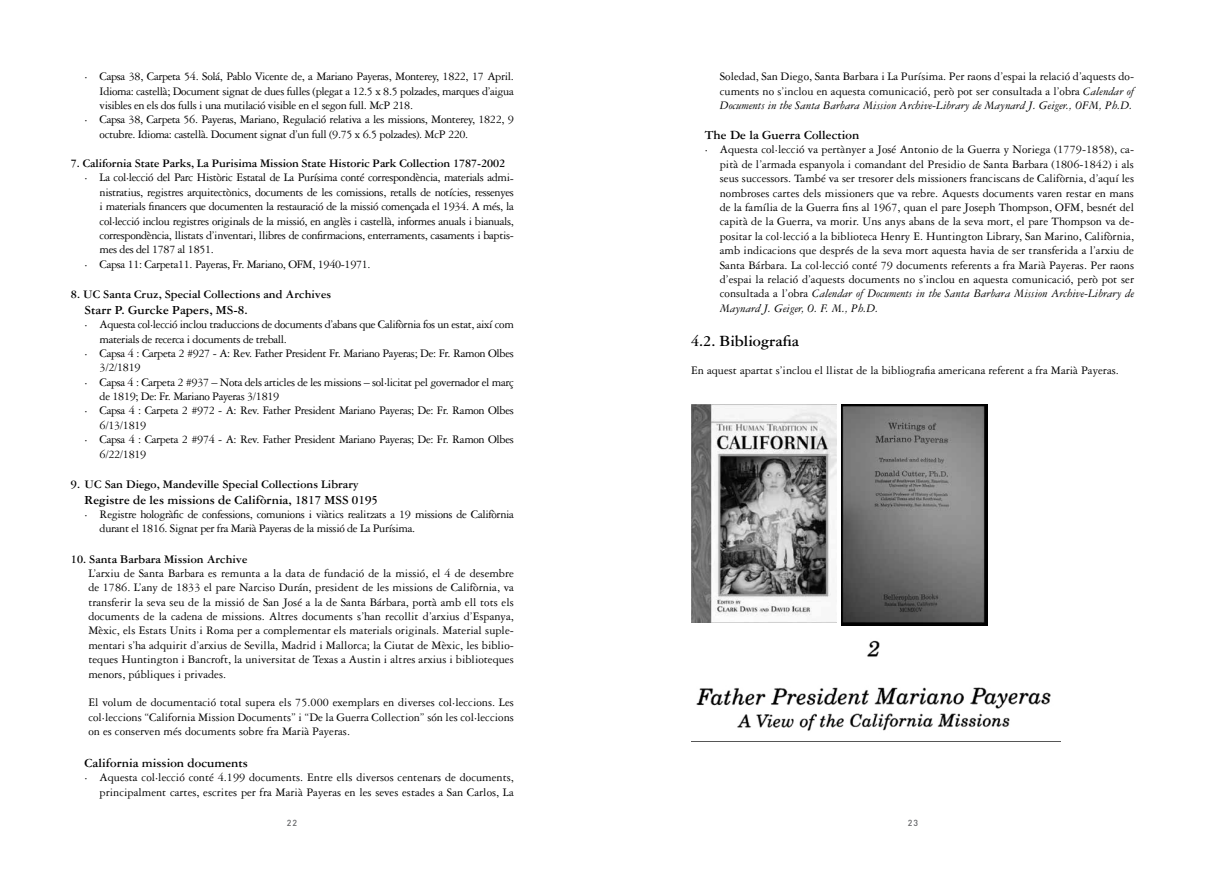
<style>
.page{position:relative;width:1205px;height:869px;background:#fff}
.page>*{position:absolute;margin:0;border:0;box-sizing:border-box;transform-origin:0 0}
.t1{font:700 16.25px "Garamond Three";color:#000}
.t2{font:700 13.12px "Garamond Three";color:#000}
.t3{font:12.25px/14.4px "Garamond Three";letter-spacing:-.03em;color:#000;text-align:justify}
.t4{font:12.25px/14.4px "Garamond Three";color:#000;text-align:right}
.t5{font:700 12.25px "Garamond Three";color:#000}
.t6{font:500 8.75px "DIN";color:#646567}
.s1{font-style:italic}
</style>
<div class="page">
<img style="left:691px;top:404px;width:145px;height:218px">
<img style="left:841px;top:404px;width:146px;height:221px">
<img style="left:696px;top:640px;width:355px;height:91px">
<p class="t3" style="left:85px;top:69px;width:431px">· Capsa 38, Carpeta 54. Solá, Pablo Vicente de, a Mariano Payeras, Monterey, 1822, 17 April.</p>
<p class="t3" style="left:100px;top:84px;width:416px">Idioma: castellà; Document signat de dues fulles (plegat a 12.5 x 8.5 polzades, marques d’aigua</p>
<p class="t3" style="left:100px;top:98px;width:315px">visibles en els dos fulls i una mutilació visible en el segon full. McP 218.</p>
<p class="t3" style="left:85px;top:112px;width:431px">· Capsa 38, Carpeta 56. Payeras, Mariano, Regulació relativa a les missions, Monterey, 1822, 9</p>
<p class="t3" style="left:100px;top:127px;width:370px">octubre. Idioma: castellà. Document signat d’un full (9.75 x 6.5 polzades). McP 220.</p>
<p class="t5" style="left:71px;top:156px;width:436px">7. California State Parks, La Purisima Mission State Historic Park Collection 1787-2002</p>
<p class="t3" style="left:85px;top:170px;width:431px">· La col·lecció del Parc Històric Estatal de La Purísima conté correspondència, materials admi-</p>
<p class="t3" style="left:100px;top:185px;width:416px">nistratius, registres arquitectònics, documents de les comissions, retalls de notícies, ressenyes</p>
<p class="t3" style="left:100px;top:199px;width:416px">i materials financers que documenten la restauració de la missió començada el 1934. A més, la</p>
<p class="t3" style="left:100px;top:214px;width:416px">col·lecció inclou registres originals de la missió, en anglès i castellà, informes anuals i bianuals,</p>
<p class="t3" style="left:100px;top:228px;width:416px">correspondència, llistats d’inventari, llibres de confirmacions, enterraments, casaments i baptis-</p>
<p class="t3" style="left:100px;top:242px;width:116px">mes des del 1787 al 1851.</p>
<p class="t3" style="left:85px;top:257px;width:287px">· Capsa 11: Carpeta11. Payeras, Fr. Mariano, OFM, 1940-1971.</p>
<p class="t5" style="left:71px;top:287px;width:262px">8. UC Santa Cruz, Special Collections and Archives</p>
<p class="t2" style="left:85px;top:302px;width:164px">Starr P. Gurcke Papers, MS-8.</p>
<p class="t3" style="left:85px;top:317px;width:431px">· Aquesta col·lecció inclou traduccions de documents d’abans que Califòrnia fos un estat, així com</p>
<p class="t3" style="left:100px;top:331px;width:189px">materials de recerca i documents de treball.</p>
<p class="t3" style="left:85px;top:346px;width:431px">· Capsa 4 : Carpeta 2 #927 - A: Rev. Father President Fr. Mariano Payeras; De: Fr. Ramon Olbes</p>
<p class="t3" style="left:100px;top:360px;width:42px">3/2/1819</p>
<p class="t3" style="left:85px;top:374px;width:431px">· Capsa 4 : Carpeta 2 #937 – Nota dels articles de les missions – sol·licitat pel governador el març</p>
<p class="t3" style="left:100px;top:389px;width:181px">de 1819; De: Fr. Mariano Payeras 3/1819</p>
<p class="t3" style="left:85px;top:403px;width:431px">· Capsa 4 : Carpeta 2 #972 - A: Rev. Father President Mariano Payeras; De: Fr. Ramon Olbes</p>
<p class="t3" style="left:100px;top:418px;width:48px">6/13/1819</p>
<p class="t3" style="left:85px;top:432px;width:431px">· Capsa 4 : Carpeta 2 #974 - A: Rev. Father President Mariano Payeras; De: Fr. Ramon Olbes</p>
<p class="t3" style="left:100px;top:446px;width:48px">6/22/1819</p>
<p class="t5" style="left:71px;top:477px;width:289px">9. UC San Diego, Mandeville Special Collections Library</p>
<p class="t2" style="left:85px;top:492px;width:295px">Registre de les missions de Califòrnia, 1817 MSS 0195</p>
<p class="t3" style="left:100px;top:507px;width:416px;text-indent:-15px">· Registre hologràfic de confessions, comunions i viàtics realitzats a 19 missions de Califòrnia durant el 1816. Signat per fra Marià Payeras de la missió de La Purísima.</p>
<p class="t5" style="left:71px;top:551px;width:178px">10. Santa Barbara Mission Archive</p>
<p class="t3" style="left:88px;top:566px;width:427px">L’arxiu de Santa Barbara es remunta a la data de fundació de la missió, el 4 de desembre de 1786. L’any de 1833 el pare Narciso Durán, president de les missions de Califòrnia, va transferir la seva seu de la missió de San José a la de Santa Bárbara, portà amb ell tots els documents de la cadena de missions. Altres documents s’han recollit d’arxius d’Espanya, Mèxic, els Estats Units i Roma per a complementar els materials originals. Material suple&shy;mentari s’ha adquirit d’arxius de Sevilla, Madrid i Mallorca; la Ciutat de Mèxic, les biblio&shy;teques Huntington i Bancroft, la universitat de Texas a Austin i altres arxius i biblioteques menors, públiques i privades.</p>
<p class="t3" style="left:88px;top:695px;width:427px">El volum de documentació total supera els 75.000 exemplars en diverses col·leccions. Les col·leccions “California Mission Documents” i “De la Guerra Collection” són les col·leccions on es conserven més documents sobre fra Marià Payeras.</p>
<p class="t2" style="left:85px;top:755px;width:165px">California mission documents</p>
<p class="t4" style="left:85px;top:770px;width:431px">· Aquesta col·lecció conté 4.199 documents. Entre ells diversos centenars de documents, principalment cartes, escrites per fra Marià Payeras en les seves estades a San Carlos, La</p>
<p class="t3" style="left:720px;top:69px;width:416px">Soledad, San Diego, Santa Barbara i La Purísima. Per raons d’espai la relació d’aquests do&shy;cuments no s’inclou en aquesta comunicació, però pot ser consultada a l’obra <span class="s1">Calendar of Documents in the Santa Barbara Mission Archive-Library de Maynard J. Geiger., OFM, Ph.D.</span></p>
<p class="t2" style="left:705px;top:128px;width:156px">The De la Guerra Collection</p>
<p class="t3" style="left:720px;top:142px;width:416px;text-indent:-15px">· Aquesta col·lecció va pertànyer a José Antonio de la Guerra y Noriega (1779-1858), ca&shy;pità de l’armada espanyola i comandant del Presidio de Santa Barbara (1806-1842) i als seus successors. També va ser tresorer dels missioners franciscans de Califòrnia, d’aquí les nombroses cartes dels missioners que va rebre. Aquests documents varen restar en mans de la família de la Guerra fins al 1967, quan el pare Joseph Thompson, OFM, besnét del capità de la Guerra, va morir. Uns anys abans de la seva mort, el pare Thompson va de&shy;positar la col·lecció a la biblioteca Henry E. Huntington Library, San Marino, Califòrnia, amb indicacions que després de la seva mort aquesta havia de ser transferida a l’arxiu de Santa Bárbara. La col·lecció conté 79 documents referents a fra Marià Payeras. Per raons d’espai la relació d’aquests documents no s’inclou en aquesta comunicació, però pot ser consultada a l’obra <span class="s1">Calendar of Documents in the Santa Barbara Mission Archive-Library de Maynard J. Geiger, O. F. M., Ph.D.</span></p>
<h1 class="t1" style="left:691px;top:331px;width:109px">4.2. Bibliografia</h1>
<p class="t4" style="left:691px;top:363px;width:429px">En aquest apartat s’inclou el llistat de la bibliografia americana referent a fra Marià Payeras.</p>
<p class="t6" style="left:287px;top:816px;width:12px">22</p>
<p class="t6" style="left:908px;top:816px;width:12px">23</p>
</div>
